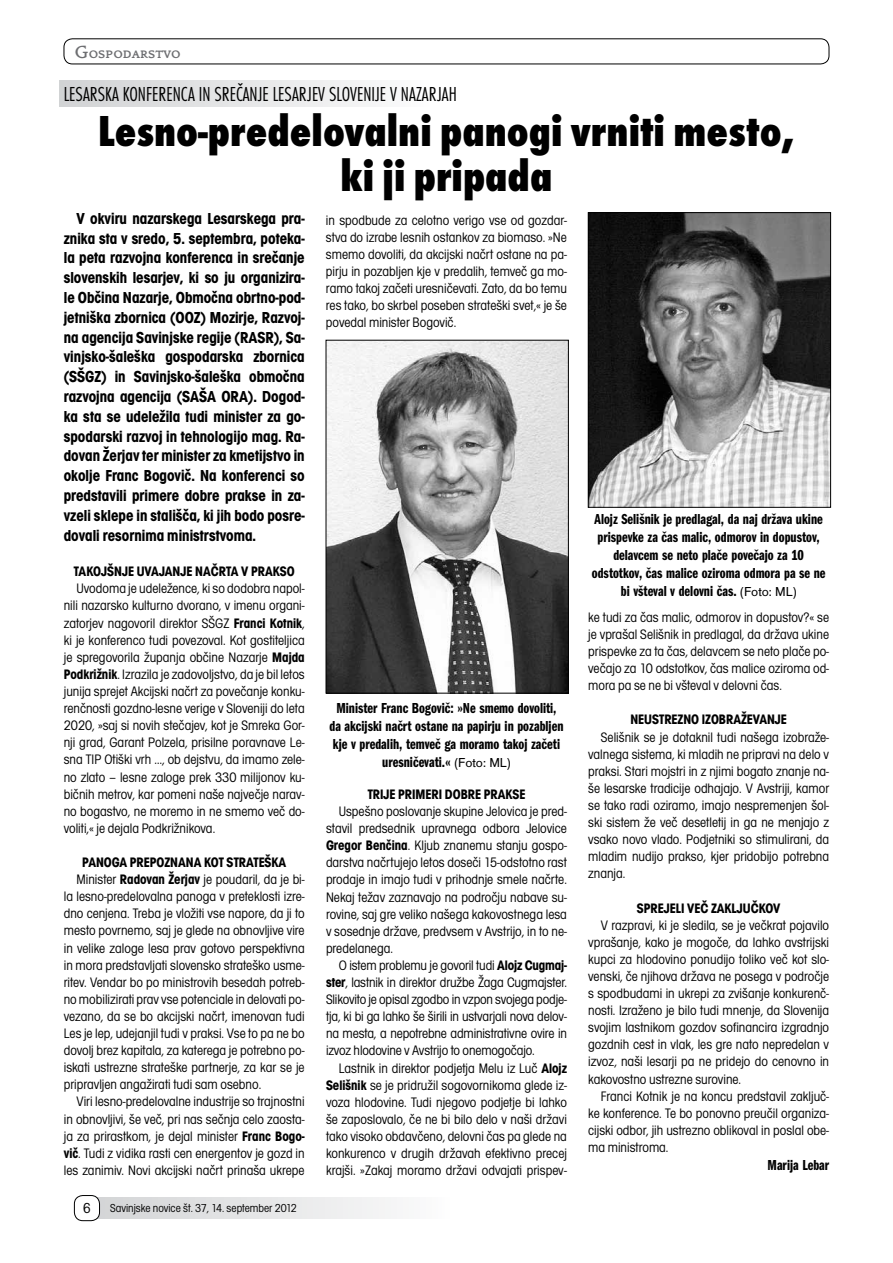
<style>
.page{position:relative;width:893px;height:1263px;background:#fff}
.page>*{position:absolute;margin:0;border:0;box-sizing:border-box;transform-origin:0 0}
.t1{font:45px/45px "Futura TEE Extr Bold Cond";color:#000;text-align:center}
.t2{font:21px "Futura TEE Ligh Cond";color:#000}
.t3{font:18px "Golden Typ SC Itc TEE Orig";color:#6d6e71}
.t4{font:700 condensed 16.5px/19.8px "Avant Gar Got Itc TEE";color:#000;text-align:justify}
.t5{font:15px/18px "Franklin Got Itc TEE Demi Comp";color:#000;text-align:center}
.t6{font:condensed 15px "Avant Gar Got Itc TEE";color:#000}
.t7{font:condensed 14.25px/17.1px "Avant Gar Got Itc TEE";color:#000;text-align:justify}
.t8{font:700 condensed 14.25px "Avant Gar Got Itc TEE";color:#000}
.t9{font:condensed 12px "Avant Gar Got Itc TEE";color:#000}
.s1{font-weight:700}
.s2{font-family:"Accius TEE";font-size:13.5px}
</style>
<div class="page">
<div style="left:78px;top:1197px;width:372px;height:22px;background:linear-gradient(to right,#cfd0d1,#fdfdfd)"></div>
<div style="left:74px;top:1195px;width:26px;height:26px;background:#fff;border-radius:9px"></div>
<div style="left:74px;top:1195px;width:26px;height:26px;border:1px solid #000;border-radius:9px"></div>
<div style="left:64px;top:39px;width:765px;height:25px;border:1px solid #000;border-radius:9px"></div>
<div style="left:60px;top:81px;width:369px;height:25px;background:linear-gradient(to right,#d1d2d4,#fcfcfc)"></div>
<img style="left:590px;top:214px;width:239px;height:291px">
<div style="left:588px;top:212px;width:243px;height:295px;border:1px solid #000"></div>
<img style="left:328px;top:342px;width:239px;height:349px">
<div style="left:326px;top:340px;width:243px;height:353px;border:1px solid #000"></div>
<p class="t3" style="left:74px;top:42px;width:108px">Gospodarstvo</p>
<h2 class="t2" style="left:64px;top:82px;width:394px">LESARSKA KONFERENCA IN SREČANJE LESARJEV SLOVENIJE V NAZARJAH</h2>
<h1 class="t1" style="left:98px;top:109px;width:698px">Lesno-predelovalni panogi vrniti mesto, ki ji pripada</h1>
<p class="t4" style="left:64px;top:208px;width:242px;text-indent:13px">V okviru nazarskega Lesarskega pra&shy;znika sta v sredo, 5. septembra, poteka&shy;la peta razvojna konferenca in srečanje slovenskih lesarjev, ki so ju organizira&shy;le Občina Nazarje, Območna obrtno-pod&shy;jetniška zbornica (OOZ) Mozirje, Razvoj&shy;na agencija Savinjske regije (RASR), Sa&shy;vinjsko-šaleška gospodarska zbornica (SŠGZ) in Savinjsko-šaleška območna razvojna agencija (SAŠA ORA). Dogod&shy;ka sta se udeležila tudi minister za go&shy;spodarski razvoj in tehnologijo mag. Ra&shy;dovan Žerjav ter minister za kmetijstvo in okolje Franc Bogovič. Na konferenci so predstavili primere dobre prakse in za&shy;vzeli sklepe in stališča, ki jih bodo posre&shy;dovali resornima ministrstvoma.</p>
<p class="t8" style="left:74px;top:563px;width:222px">TAKOJŠNJE UVAJANJE NAČRTA V PRAKSO</p>
<p class="t7" style="left:64px;top:580px;width:242px;text-indent:13px">Uvodoma je udeležence, ki so dodobra napol&shy;nili nazarsko kulturno dvorano, v imenu organi&shy;zatorjev nagovoril direktor SŠGZ <span class="s1">Franci Kotnik</span>, ki je konferenco tudi povezoval. Kot gostiteljica je spregovorila županja občine Nazarje <span class="s1">Majda Podkrižnik</span>. Izrazila je zadovoljstvo, da je bil letos junija sprejet Akcijski načrt za povečanje konku&shy;renčnosti gozdno-lesne verige v Sloveniji do leta 2020, »saj si novih stečajev, kot je Smreka Gor&shy;nji grad, Garant Polzela, prisilne poravnave Le&shy;sna TIP Otiški vrh …, ob dejstvu, da imamo zele&shy;no zlato – lesne zaloge prek 330 milijonov ku&shy;bičnih metrov, kar pomeni naše največje narav&shy;no bogastvo, ne moremo in ne smemo več do&shy;voliti,« je dejala Podkrižnikova.</p>
<p class="t8" style="left:82px;top:854px;width:206px">PANOGA PREPOZNANA KOT STRATEŠKA</p>
<p class="t7" style="left:77px;top:871px;width:230px">Minister <span class="s1">Radovan Žerjav</span> je poudaril, da je bi-</p>
<p class="t7" style="left:64px;top:888px;width:242px">la lesno-predelovalna panoga v preteklosti izre-</p>
<p class="t7" style="left:64px;top:905px;width:242px">dno cenjena. Treba je vložiti vse napore, da ji to</p>
<p class="t7" style="left:64px;top:922px;width:242px">mesto povrnemo, saj je glede na obnovljive vire</p>
<p class="t7" style="left:64px;top:939px;width:242px">in velike zaloge lesa prav gotovo perspektivna</p>
<p class="t7" style="left:64px;top:956px;width:242px">in mora predstavljati slovensko strateško usme-</p>
<p class="t7" style="left:64px;top:974px;width:242px">ritev. Vendar bo po ministrovih besedah potreb-</p>
<p class="t7" style="left:64px;top:991px;width:242px">no mobilizirati prav vse potenciale in delovati po-</p>
<p class="t7" style="left:64px;top:1008px;width:242px">vezano, da se bo akcijski načrt, imenovan tudi</p>
<p class="t7" style="left:64px;top:1025px;width:242px">Les je lep, udejanjil tudi v praksi. Vse to pa ne bo</p>
<p class="t7" style="left:64px;top:1042px;width:242px">dovolj brez kapitala, za katerega je potrebno po-</p>
<p class="t7" style="left:64px;top:1059px;width:242px">iskati ustrezne strateške partnerje, za kar se je</p>
<p class="t7" style="left:64px;top:1076px;width:199px">pripravljen angažirati tudi sam osebno.</p>
<p class="t7" style="left:77px;top:1093px;width:230px">Viri lesno-predelovalne industrije so trajnostni</p>
<p class="t7" style="left:64px;top:1110px;width:242px">in obnovljivi, še več, pri nas sečnja celo zaosta-</p>
<p class="t7" style="left:64px;top:1127px;width:242px">ja za prirastkom, je dejal minister <span class="s1">Franc Bogo-</span></p>
<p class="t7" style="left:64px;top:1145px;width:242px"><span class="s1">vič</span>. Tudi z vidika rasti cen energentov je gozd in</p>
<p class="t7" style="left:64px;top:1162px;width:242px">les zanimiv. Novi akcijski načrt prinaša ukrepe</p>
<p class="t6" style="left:83px;top:1199px;width:9px">6</p>
<p class="t9" style="left:110px;top:1201px;width:188px">Savinjske novice št. 37, 14. september 2012</p>
<p class="t7" style="left:326px;top:212px;width:242px">in spodbude za celotno verigo vse od gozdar&shy;stva do izrabe lesnih ostankov za biomaso. »Ne smemo dovoliti, da akcijski načrt ostane na pa&shy;pirju in pozabljen kje v predalih, temveč ga mo&shy;ramo takoj začeti uresničevati. Zato, da bo temu res tako, bo skrbel poseben strateški svet,« je še povedal minister Bogovič.</p>
<p class="t5" style="left:329px;top:699px;width:235px">Minister Franc Bogovič: »Ne smemo dovoliti, da akcijski načrt ostane na papirju in pozabljen kje v predalih, temveč ga moramo takoj začeti uresničevati.« <span class="s2">(Foto: ML)</span></p>
<p class="t8" style="left:368px;top:786px;width:159px">TRIJE PRIMERI DOBRE PRAKSE</p>
<p class="t7" style="left:326px;top:803px;width:242px;text-indent:13px">Uspešno poslovanje skupine Jelovica je pred&shy;stavil predsednik upravnega odbora Jelovice <span class="s1">Gregor Benčina</span>. Kljub znanemu stanju gospo&shy;darstva načrtujejo letos doseči 15-odstotno rast prodaje in imajo tudi v prihodnje smele načrte.<br>Nekaj težav zaznavajo na področju nabave su&shy;rovine, saj gre veliko našega kakovostnega lesa v sosednje države, predvsem v Avstrijo, in to ne&shy;predelanega.</p>
<p class="t7" style="left:326px;top:957px;width:242px;text-indent:13px">O istem problemu je govoril tudi <span class="s1">Alojz Cugmaj&shy;ster</span>, lastnik in direktor družbe Žaga Cugmajster.<br>Slikovito je opisal zgodbo in vzpon svojega podje&shy;tja, ki bi ga lahko še širili in ustvarjali nova delov&shy;na mesta, a nepotrebne administrativne ovire in izvoz hlodovine v Avstrijo to onemogočajo.</p>
<p class="t7" style="left:326px;top:1059px;width:242px;text-indent:13px">Lastnik in direktor podjetja Melu iz Luč <span class="s1">Alojz Selišnik</span> se je pridružil sogovornikoma glede iz&shy;voza hlodovine. Tudi njegovo podjetje bi lahko še zaposlovalo, če ne bi bilo delo v naši državi tako visoko obdavčeno, delovni čas pa glede na konkurenco v drugih državah efektivno precej krajši. »Zakaj moramo državi odvajati prispev-</p>
<p class="t5" style="left:592px;top:510px;width:235px">Alojz Selišnik je predlagal, da naj država ukine prispevke za čas malic, odmorov in dopustov, delavcem se neto plače povečajo za 10 odstotkov, čas malice oziroma odmora pa se ne bi všteval v delovni čas. <span class="s2">(Foto: ML)</span></p>
<p class="t7" style="left:588px;top:609px;width:242px">ke tudi za čas malic, odmorov in dopustov?« se je vprašal Selišnik in predlagal, da država ukine prispevke za ta čas, delavcem se neto plače po&shy;večajo za 10 odstotkov, čas malice oziroma od&shy;mora pa se ne bi všteval v delovni čas.</p>
<p class="t8" style="left:630px;top:711px;width:158px">NEUSTREZNO IZOBRAŽEVANJE</p>
<p class="t7" style="left:588px;top:728px;width:242px;text-indent:13px">Selišnik se je dotaknil tudi našega izobraže&shy;valnega sistema, ki mladih ne pripravi na delo v praksi. Stari mojstri in z njimi bogato znanje na&shy;še lesarske tradicije odhajajo. V Avstriji, kamor se tako radi oziramo, imajo nespremenjen šol&shy;ski sistem že več desetletij in ga ne menjajo z vsako novo vlado. Podjetniki so stimulirani, da mladim nudijo prakso, kjer pridobijo potrebna znanja.</p>
<p class="t8" style="left:637px;top:899px;width:145px">SPREJELI VEČ ZAKLJUČKOV</p>
<p class="t7" style="left:588px;top:916px;width:242px;text-indent:13px">V razpravi, ki je sledila, se je večkrat pojavilo vprašanje, kako je mogoče, da lahko avstrijski kupci za hlodovino ponudijo toliko več kot slo&shy;venski, če njihova država ne posega v področje s spodbudami in ukrepi za zvišanje konkurenč&shy;nosti. Izraženo je bilo tudi mnenje, da Slovenija svojim lastnikom gozdov sofinancira izgradnjo gozdnih cest in vlak, les gre nato nepredelan v izvoz, naši lesarji pa ne pridejo do cenovno in kakovostno ustrezne surovine.</p>
<p class="t7" style="left:588px;top:1087px;width:242px;text-indent:13px">Franci Kotnik je na koncu predstavil zaključ&shy;ke konference. Te bo ponovno preučil organiza&shy;cijski odbor, jih ustrezno oblikoval in poslal obe&shy;ma ministroma.</p>
<p class="t5" style="left:767px;top:1156px;width:63px">Marija Lebar</p>
</div>
